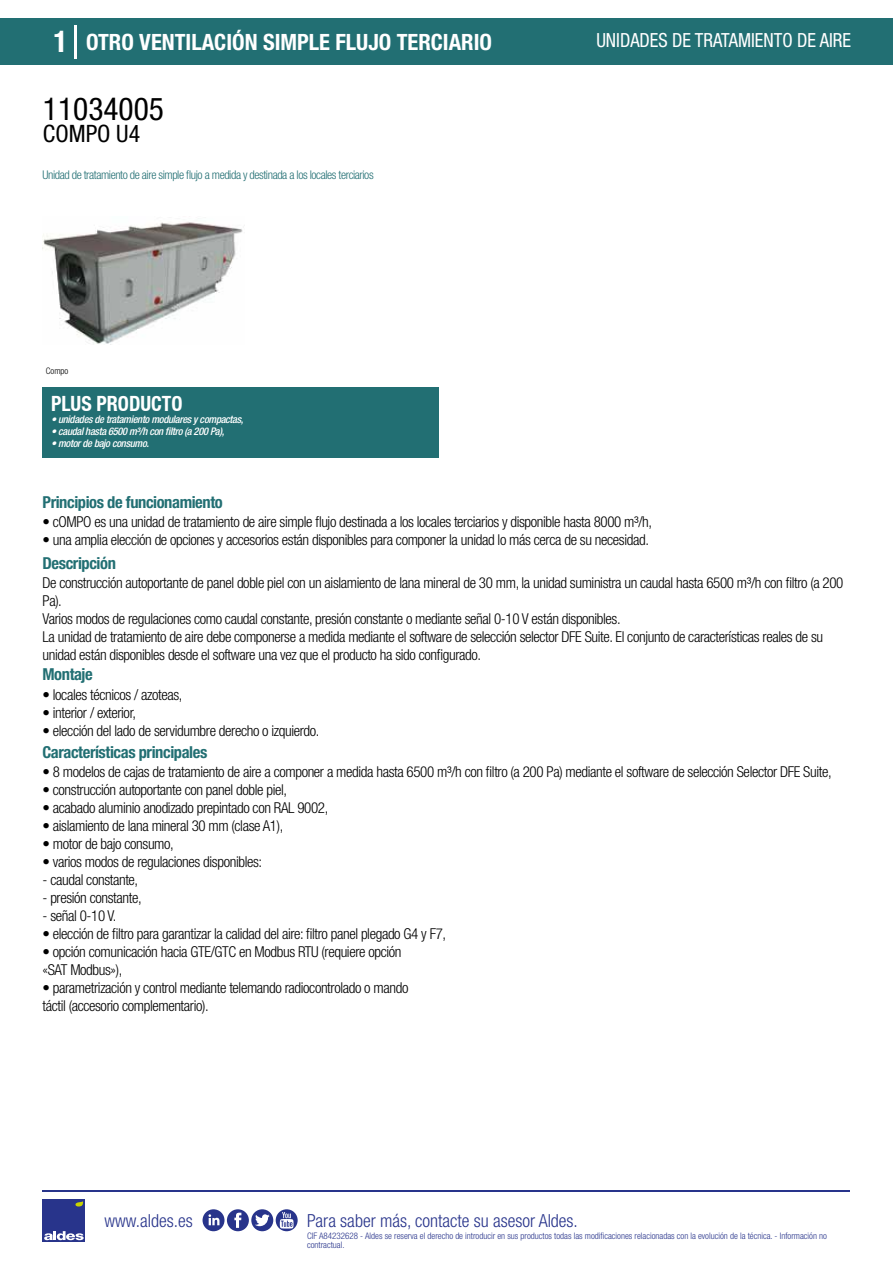
<style>
.page{position:relative;width:893px;height:1263px;background:#fff}
.page>*{position:absolute;margin:0;border:0;box-sizing:border-box;transform-origin:0 0}
.t1{font:condensed 31.5px "Helvetica Neue LT Std";color:#000}
.t2{font:condensed 24px "Helvetica Neue LT Std";color:#000}
.t3{font:700 condensed 22.5px "Helvetica Neue LT Std";color:#fff}
.t4{font:700 condensed 21px "Helvetica Neue";color:#fff;scale:.95 1}
.t5{font:condensed 19.5px "Helvetica Neue LT Std";color:#fff;scale:.95 1}
.t6{font:300 condensed 18px "Helvetica Neue";color:#28348b}
.t7{font:700 condensed 16.5px "Helvetica Neue LT Std";letter-spacing:-.025em;color:#226f73}
.t8{font:300 condensed 15px/18px "Helvetica Neue LT Std";letter-spacing:-.025em;color:#000}
.t9{font:300 condensed 12px "Helvetica Neue LT Std";letter-spacing:-.035em;color:#226f73}
.t10{font:italic 500 condensed 10.5px "Helvetica Neue";letter-spacing:-.03em;color:#fff}
.t11{font:300 condensed 9px/9px "Helvetica Neue";color:#28348b}
.t12{font:300 condensed 9px "Helvetica Neue";color:#000}
.s1{font-size:30px}
</style>
<div class="page">
<div style="left:0;top:18px;width:893px;height:46px;background:#226f73"></div>
<div style="left:43px;top:387px;width:396px;height:70px;background:#226f73"></div>
<hr style="left:74px;top:25px;width:2px;height:33px;background:#fff">
<div style="left:43px;top:1199px;width:42px;height:43px;background:#28348b"></div>
<svg style="left:44px;top:1231px;width:40px;height:9px"></svg>
<svg style="left:75px;top:1201px;width:8px;height:5px"></svg>
<svg style="left:43px;top:222px;width:200px;height:123px"></svg>
<hr style="left:43px;top:1190px;width:807px;height:1px;background:#28348b">
<svg style="left:203px;top:1209px;width:95px;height:22px"></svg>
<h3 class="t3" style="left:54px;top:28px;width:440px"><span class="s1">1</span> OTRO VENTILACIÓN SIMPLE FLUJO TERCIARIO</h3>
<h3 class="t5" style="left:596px;top:29px;width:270px">UNIDADES DE TRATAMIENTO DE AIRE</h3>
<h1 class="t1" style="left:43px;top:91px;width:122px">11034005</h1>
<h2 class="t2" style="left:43px;top:120px;width:99px">COMPO U4</h2>
<p class="t9" style="left:43px;top:167px;width:333px">Unidad de tratamiento de aire simple flujo a medida y destinada a los locales terciarios</p>
<p class="t12" style="left:46px;top:365px;width:24px">Compo</p>
<h3 class="t4" style="left:51px;top:391px;width:140px">PLUS PRODUCTO</h3>
<p class="t10" style="left:51px;top:413px;width:194px">• unidades de tratamiento modulares y compactas,</p>
<p class="t10" style="left:51px;top:425px;width:175px">• caudal hasta 6500 m³/h con filtro (a 200 Pa),</p>
<p class="t10" style="left:51px;top:437px;width:99px">• motor de bajo consumo.</p>
<p class="t7" style="left:43px;top:492px;width:182px">Principios de funcionamiento</p>
<p class="t8" style="left:43px;top:513px;width:611px">• cOMPO es una unidad de tratamiento de aire simple flujo destinada a los locales terciarios y disponible hasta 8000 m³/h,</p>
<p class="t8" style="left:43px;top:531px;width:608px">• una amplia elección de opciones y accesorios están disponibles para componer la unidad lo más cerca de su necesidad.</p>
<p class="t8" style="left:43px;top:573px;width:802px">De construcción autoportante de panel doble piel con un aislamiento de lana mineral de 30 mm, la unidad suministra un caudal hasta 6500 m³/h con filtro (a 200<br>Pa).<br>Varios modos de regulaciones como caudal constante, presión constante o mediante señal 0-10 V están disponibles.<br>La unidad de tratamiento de aire debe componerse a medida mediante el software de selección selector DFE Suite. El conjunto de características reales de su unidad están disponibles desde el software una vez que el producto ha sido configurado.</p>
<p class="t8" style="left:43px;top:685px;width:141px">• locales técnicos / azoteas,</p>
<p class="t8" style="left:43px;top:703px;width:95px">• interior / exterior,</p>
<p class="t8" style="left:43px;top:721px;width:278px">• elección del lado de servidumbre derecho o izquierdo.</p>
<p class="t7" style="left:43px;top:553px;width:75px">Descripción</p>
<p class="t7" style="left:43px;top:664px;width:52px">Montaje</p>
<p class="t7" style="left:43px;top:742px;width:166px">Características principales</p>
<p class="t8" style="left:43px;top:763px;width:791px">• 8 modelos de cajas de tratamiento de aire a componer a medida hasta 6500 m³/h con filtro (a 200 Pa) mediante el software de selección Selector DFE Suite,</p>
<p class="t8" style="left:43px;top:781px;width:246px">• construcción autoportante con panel doble piel,</p>
<p class="t8" style="left:43px;top:799px;width:287px">• acabado aluminio anodizado prepintado con RAL 9002,</p>
<p class="t8" style="left:43px;top:817px;width:242px">• aislamiento de lana mineral 30 mm (clase A1),</p>
<p class="t8" style="left:43px;top:835px;width:133px">• motor de bajo consumo,</p>
<p class="t8" style="left:43px;top:853px;width:221px">• varios modos de regulaciones disponibles:</p>
<p class="t8" style="left:43px;top:871px;width:97px">- caudal constante,</p>
<p class="t8" style="left:43px;top:889px;width:101px">- presión constante,</p>
<p class="t8" style="left:43px;top:907px;width:75px">- señal 0-10 V.</p>
<p class="t8" style="left:43px;top:925px;width:405px">• elección de filtro para garantizar la calidad del aire: filtro panel plegado G4 y F7,</p>
<p class="t8" style="left:43px;top:943px;width:360px">• opción comunicación hacia GTE/GTC en Modbus RTU (requiere opción «SAT Modbus»),</p>
<p class="t8" style="left:43px;top:979px;width:367px">• parametrización y control mediante telemando radiocontrolado o mando táctil (accesorio complementario).</p>
<p class="t6" style="left:105px;top:1211px;width:90px">www.aldes.es</p>
<p class="t6" style="left:307px;top:1211px;width:272px">Para saber más, contacte su asesor Aldes.</p>
<p class="t11" style="left:307px;top:1231px;width:521px">CIF A84232628 - Aldes se reserva el derecho de introducir en sus productos todas las modificaciones relacionadas con la evolución de la técnica. - Información no contractual.</p>
</div>
